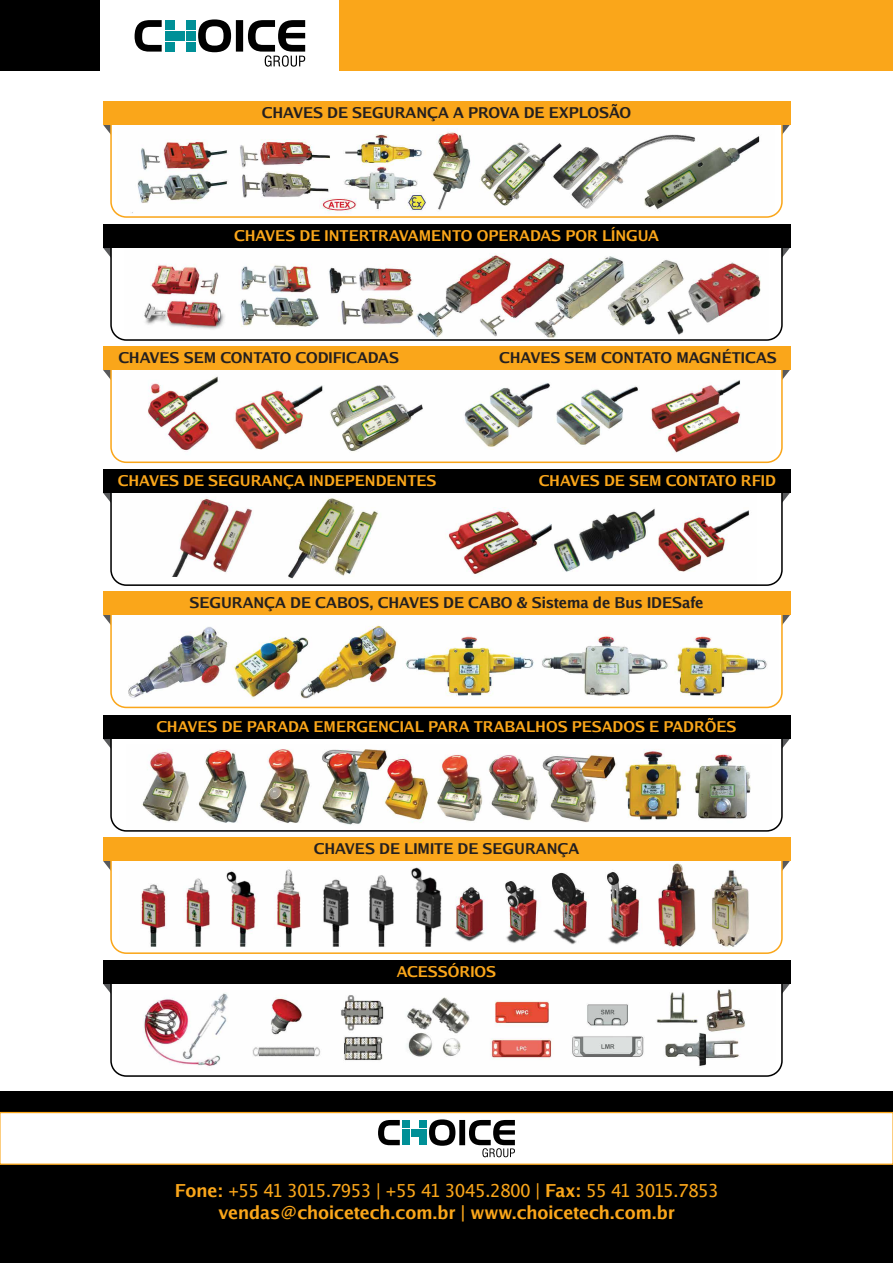
<style>
.page{position:relative;width:893px;height:1263px;background:#fff}
.page>*{position:absolute;margin:0;border:0;box-sizing:border-box;transform-origin:0 0}
.t1{font:700 18px/21.6px "Luxi Sans";color:#faa61a;text-align:center}
.t2{font:700 15px "Luxi Sans";color:#231f20}
.t3{font:700 15px "Luxi Sans";color:#faa61a}
.s1{font-weight:400}
</style>
<div class="page">
<div style="left:340px;top:0;width:553px;height:71px;background:#faa61a"></div>
<div style="left:0;top:0;width:100px;height:71px;background:#000"></div>
<svg style="left:135px;top:19px;width:170px;height:48px"></svg>
<div style="left:0;top:1092px;width:893px;height:171px;background:#000"></div>
<div style="left:0;top:1112px;width:893px;height:53px;background:#fff;border:1px solid #faa61a"></div>
<svg style="left:378px;top:1119px;width:137px;height:38px"></svg>
<svg style="left:783px;top:124px;width:7px;height:10px"></svg>
<svg style="left:103px;top:124px;width:7px;height:10px"></svg>
<img style="left:118px;top:124px;width:657px;height:91px">
<div style="left:110px;top:102px;width:673px;height:116px;border:2px solid #faa61a;border-radius:15px"></div>
<div style="left:103px;top:101px;width:687px;height:23px;background:#faa61a"></div>
<svg style="left:783px;top:247px;width:7px;height:10px"></svg>
<svg style="left:103px;top:247px;width:7px;height:10px"></svg>
<svg style="left:113px;top:247px;width:667px;height:91px"></svg>
<img style="left:124px;top:249px;width:644px;height:89px">
<div style="left:110px;top:225px;width:673px;height:116px;border:2px solid #000;border-radius:15px"></div>
<div style="left:103px;top:224px;width:687px;height:23px;background:#000"></div>
<svg style="left:783px;top:370px;width:7px;height:9px"></svg>
<svg style="left:103px;top:370px;width:7px;height:9px"></svg>
<img style="left:117px;top:376px;width:659px;height:86px">
<div style="left:110px;top:348px;width:673px;height:115px;border:2px solid #faa61a;border-radius:15px"></div>
<div style="left:103px;top:346px;width:687px;height:24px;background:#faa61a"></div>
<svg style="left:783px;top:492px;width:7px;height:10px"></svg>
<svg style="left:103px;top:492px;width:7px;height:10px"></svg>
<img style="left:113px;top:492px;width:644px;height:91px">
<div style="left:110px;top:470px;width:673px;height:116px;border:2px solid #000;border-radius:15px"></div>
<div style="left:103px;top:469px;width:687px;height:23px;background:#000"></div>
<svg style="left:783px;top:615px;width:7px;height:9px"></svg>
<svg style="left:103px;top:615px;width:7px;height:9px"></svg>
<img style="left:128px;top:625px;width:650px;height:82px">
<div style="left:110px;top:593px;width:673px;height:115px;border:2px solid #faa61a;border-radius:15px"></div>
<div style="left:103px;top:591px;width:687px;height:24px;background:#faa61a"></div>
<svg style="left:783px;top:738px;width:7px;height:10px"></svg>
<svg style="left:103px;top:738px;width:7px;height:10px"></svg>
<svg style="left:113px;top:738px;width:667px;height:91px"></svg>
<img style="left:127px;top:744px;width:644px;height:85px">
<div style="left:110px;top:716px;width:673px;height:116px;border:2px solid #000;border-radius:15px"></div>
<div style="left:103px;top:715px;width:687px;height:23px;background:#000"></div>
<svg style="left:783px;top:860px;width:7px;height:10px"></svg>
<svg style="left:103px;top:860px;width:7px;height:10px"></svg>
<img style="left:120px;top:860px;width:658px;height:91px">
<div style="left:110px;top:838px;width:673px;height:116px;border:2px solid #faa61a;border-radius:15px"></div>
<div style="left:103px;top:837px;width:687px;height:23px;background:#faa61a"></div>
<svg style="left:783px;top:983px;width:7px;height:10px"></svg>
<svg style="left:103px;top:983px;width:7px;height:10px"></svg>
<img style="left:116px;top:989px;width:660px;height:85px">
<div style="left:110px;top:961px;width:673px;height:116px;border:2px solid #000;border-radius:15px"></div>
<div style="left:103px;top:960px;width:687px;height:23px;background:#000"></div>
<p class="t2" style="left:262px;top:103px;width:371px">CHAVES DE SEGURANÇA A PROVA DE EXPLOSÃO</p>
<p class="t3" style="left:234px;top:226px;width:426px">CHAVES DE INTERTRAVAMENTO OPERADAS POR LÍNGUA</p>
<p class="t2" style="left:118px;top:348px;width:282px">CHAVES SEM CONTATO CODIFICADAS</p>
<p class="t2" style="left:499px;top:348px;width:279px">CHAVES SEM CONTATO MAGNÉTICAS</p>
<p class="t3" style="left:118px;top:470px;width:320px">CHAVES DE SEGURANÇA INDEPENDENTES</p>
<p class="t3" style="left:539px;top:470px;width:239px">CHAVES DE SEM CONTATO RFID</p>
<p class="t2" style="left:189px;top:593px;width:516px">SEGURANÇA DE CABOS, CHAVES DE CABO &amp; Sistema de Bus IDESafe</p>
<p class="t3" style="left:156px;top:717px;width:582px">CHAVES DE PARADA EMERGENCIAL PARA TRABALHOS PESADOS E PADRÕES</p>
<p class="t2" style="left:314px;top:838px;width:267px">CHAVES DE LIMITE DE SEGURANÇA</p>
<p class="t3" style="left:397px;top:962px;width:101px">ACESSÓRIOS</p>
<p class="t1" style="left:175px;top:1179px;width:545px">Fone: <span class="s1">+55 41 3015.7953 | +55 41 3045.2800 |</span> Fax: <span class="s1">55 41 3015.7853 </span>vendas@choicetech.com.br | www.choicetech.com.br</p>
</div>
